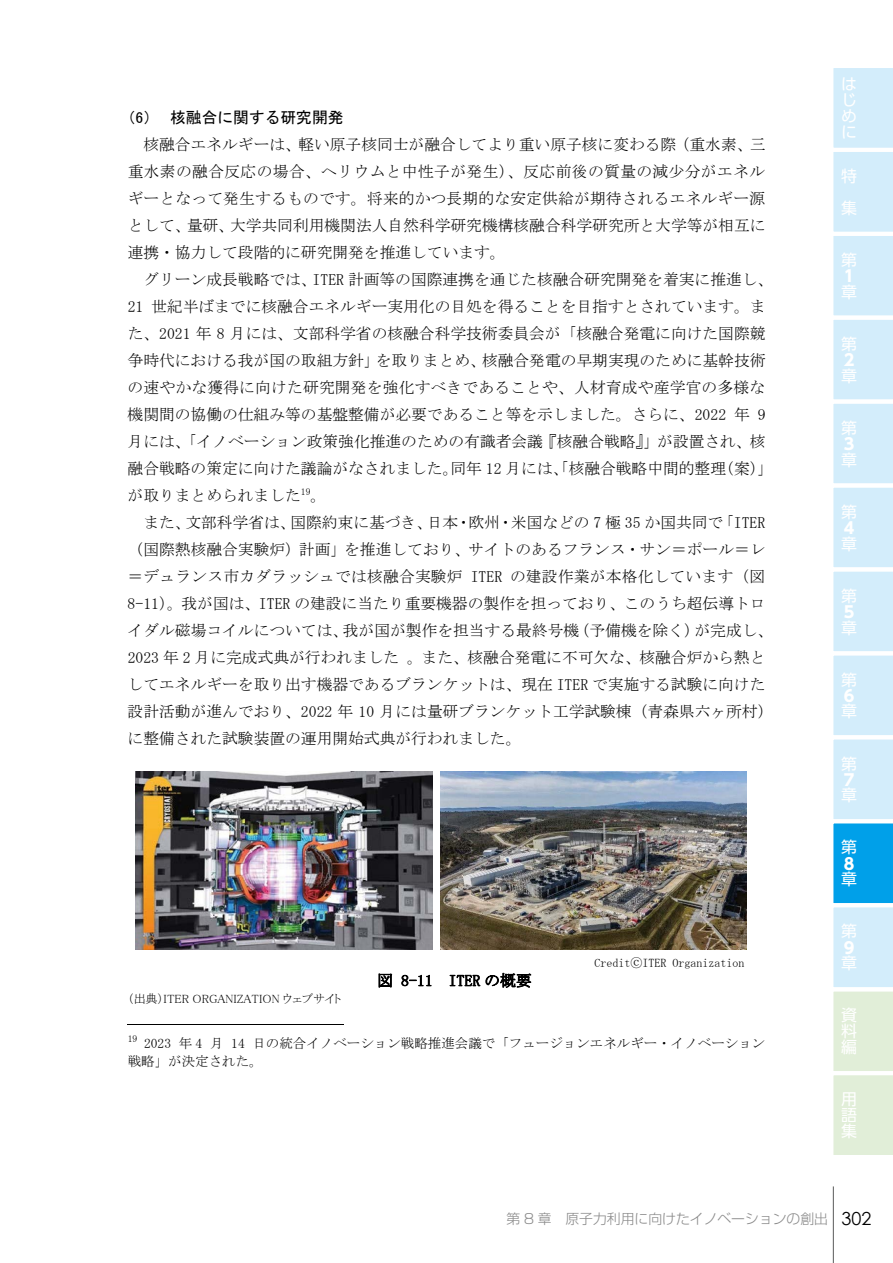
<style>
.page{position:relative;width:893px;height:1263px;background:#fff}
.page>*{position:absolute;margin:0;border:0;box-sizing:border-box;transform-origin:0 0}
.t1{font:15.9px/15.9px "UD Shin Go Pro";color:#fff;text-align:justify}
.t2{font:700 15.9px "UD Shin Go Pro";color:#fff}
.t3{font:15.75px/27px "MS Mincho";color:#000}
.t4{font:15.75px "MS Gothic";color:#000}
.t5{font:300 13.8px "Shin Go Pro";color:#898989}
.t6{font:13.5px/18.1px "MS Mincho";color:#000}
.t7{font:12px "MS P Mincho";color:#000}
.t8{font:12px "MS Mincho";letter-spacing:.005em;color:#000}
.s1{font-family:"MS P Gothic"}
.s2{font-family:"Century Gothic";font-weight:400;font-size:18px;color:#000}
</style>
<div class="page">
<hr style="left:128px;top:1023px;width:216px;height:1px;background:#000">
<img style="left:135px;top:771px;width:297px;height:179px">
<img style="left:440px;top:771px;width:306px;height:179px">
<hr style="left:833px;top:1186px;width:1px;height:77px;background:#585959">
<svg style="left:833px;top:68px;width:60px;height:1087px;background:#c9e9f5"></svg>
<p class="t4" style="left:128px;top:110px;width:217px"><span class="s1">（6 ）</span> 核融合に関する研究開発</p>
<p class="t3" style="left:128px;top:131px;width:639px;text-align:justify;text-indent:16px">核融合エネルギーは、軽い原子核同士が融合してより重い原子核に変わる際（重水素、三重水素の融合反応の場合、ヘリウムと中性子が発生）、反応前後の質量の減少分がエネルギーとなって発生するものです。将来的かつ長期的な安定供給が期待されるエネルギー源として、量研、大学共同利用機関法人自然科学研究機構核融合科学研究所と大学等が相互に連携・協力して段階的に研究開発を推進しています。</p>
<p class="t3" style="left:128px;top:266px;width:647px;text-indent:16px">グリーン成長戦略では、ITER 計画等の国際連携を通じた核融合研究開発を着実に推進し、21 世紀半ばまでに核融合エネルギー実用化の目処を得ることを目指すとされています。また、2021 年 8 月には、文部科学省の核融合科学技術委員会が「核融合発電に向けた国際競争時代における我が国の取組方針」を取りまとめ、核融合発電の早期実現のために基幹技術の速やかな獲得に向けた研究開発を強化すべきであることや、人材育成や産学官の多様な機関間の協働の仕組み等の基盤整備が必要であること等を示しました。さらに、2022 年 9月には、「イノベーション政策強化推進のための有識者会議『核融合戦略』」が設置され、核融合戦略の策定に向けた議論がなされました。同年 12 月には、「核融合戦略中間的整理（案）」が取りまとめられました<sup>19</sup>。</p>
<p class="t3" style="left:128px;top:509px;width:647px;text-indent:16px">また、文部科学省は、国際約束に基づき、日本・欧州・米国など の 7 極 35 か国共同で「ITER（国際熱核融合実験炉）計画」を推進しており、サイトのあるフランス・サン＝ポール＝レ＝デュランス市カダラッシュでは核融合 実験炉 ITER の建設作業が本格化しています（図8-11）。我が国は、ITER の建設に当たり重要機器の製作を担っており、このうち超伝導トロイダル磁場コイルについては、我が国が製作を担当する最終号機（予備機を除く）が完成し 、2023 年 2 月に完成式典が行われました 。また、核融合発電に不可欠な、核融合炉から熱としてエネルギーを取り出す機器であるブランケットは、 現在 ITER で実施する試験に向けた設計活動が進んでおり、2022 年 10 月には量研ブランケット工学試験棟（青森県六ヶ所村）に整備された試験装置の運用開始式典が行われました。</p>
<p class="t3" style="left:377px;top:967px;width:156px">図 8-11 ITER の概要</p>
<p class="t8" style="left:594px;top:956px;width:152px">CreditⓒITER Organization</p>
<p class="t7" style="left:128px;top:992px;width:215px">（出典）ITER ORGANIZATION ウェブサイト</p>
<p class="t6" style="left:128px;top:1034px;width:639px"><sup>19</sup> 2023 年 4 月 14 日の統合イノベーション戦略推進会議で「フュージョンエネルギー・イノベーション戦略」が決定された。</p>
<p class="t1" style="left:841px;top:76px;width:16px">はじめに</p>
<p class="t1" style="left:841px;top:159px;width:17px;line-height:32px">特集</p>
<p class="t1" style="left:841px;top:251px;width:17px">第</p>
<p class="t2" style="left:841px;top:263px;width:11px">１</p>
<p class="t1" style="left:841px;top:283px;width:17px">章</p>
<p class="t1" style="left:841px;top:335px;width:17px">第</p>
<p class="t2" style="left:841px;top:347px;width:14px">２</p>
<p class="t1" style="left:841px;top:367px;width:17px">章</p>
<p class="t1" style="left:841px;top:419px;width:17px">第</p>
<p class="t2" style="left:841px;top:431px;width:14px">３</p>
<p class="t1" style="left:841px;top:451px;width:17px">章</p>
<p class="t1" style="left:841px;top:503px;width:17px">第</p>
<p class="t2" style="left:841px;top:515px;width:14px">４</p>
<p class="t1" style="left:841px;top:535px;width:17px">章</p>
<p class="t1" style="left:841px;top:587px;width:17px">第</p>
<p class="t2" style="left:841px;top:599px;width:14px">５</p>
<p class="t1" style="left:841px;top:619px;width:17px">章</p>
<p class="t1" style="left:841px;top:671px;width:17px">第</p>
<p class="t2" style="left:841px;top:683px;width:14px">６</p>
<p class="t1" style="left:841px;top:703px;width:17px">章</p>
<p class="t1" style="left:841px;top:755px;width:17px">第</p>
<p class="t2" style="left:841px;top:767px;width:14px">７</p>
<p class="t1" style="left:841px;top:787px;width:17px">章</p>
<p class="t1" style="left:841px;top:839px;width:17px">第</p>
<p class="t2" style="left:841px;top:851px;width:14px">８</p>
<p class="t1" style="left:841px;top:871px;width:17px">章</p>
<p class="t1" style="left:841px;top:923px;width:17px">第</p>
<p class="t2" style="left:841px;top:935px;width:14px">９</p>
<p class="t1" style="left:841px;top:955px;width:17px">章</p>
<p class="t1" style="left:841px;top:1007px;width:17px">資料編</p>
<p class="t1" style="left:841px;top:1091px;width:17px">用語集</p>
<p class="t5" style="left:507px;top:1208px;width:366px">第 8 章　原子力利用に向けたイノベーションの創出 <span class="s2">302</span></p>
</div>
